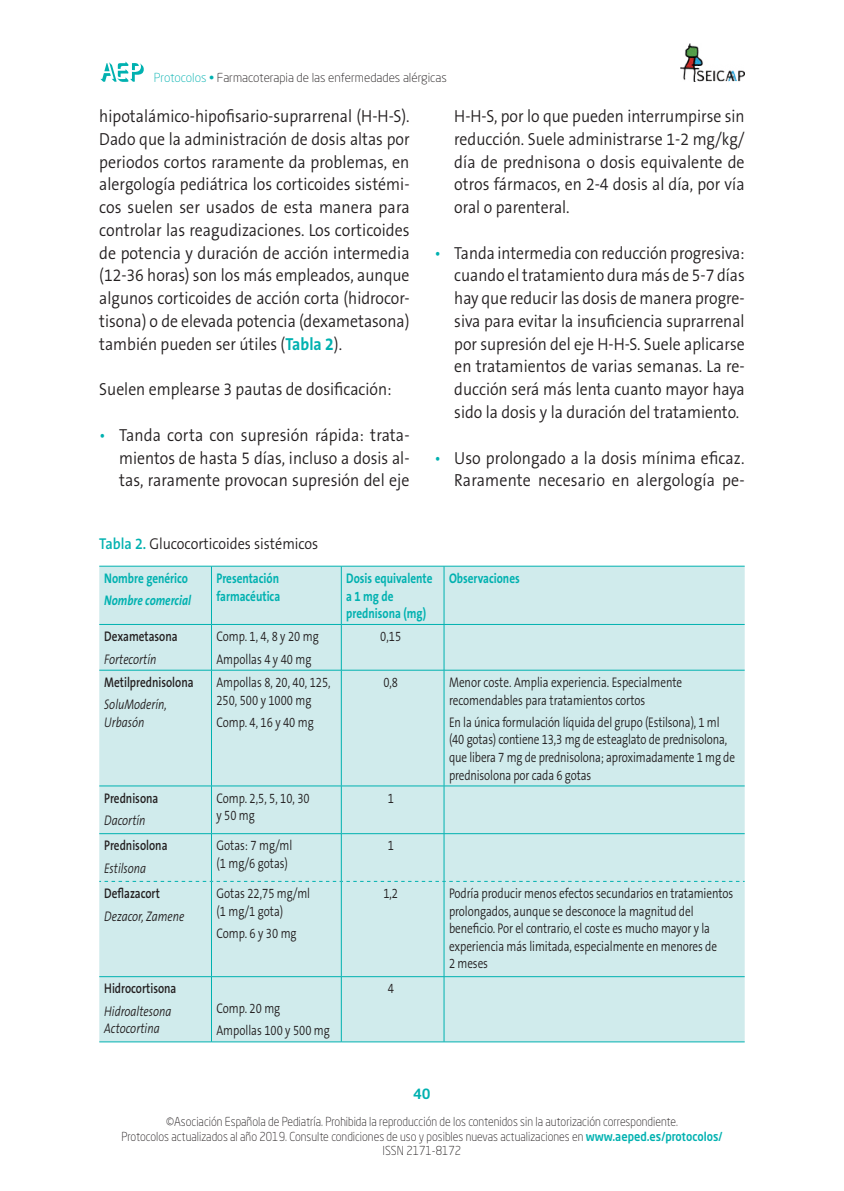
<style>
.page{position:relative;width:844px;height:1191px;background:#fff}
.page>*{position:absolute;margin:0;border:0;box-sizing:border-box;transform-origin:0 0}
.t1{font:300 17.5px/22.8px "The Sans B Plus W4";color:#231f20;text-align:justify;scale:.9 1}
.t2{font:300 17.5px/22.8px "The Sans B Plus W4";color:#231f20;text-align:justify;scale:.89 1}
.t3{font:300 17.5px/22.8px "The Sans B Plus W4";color:#231f20;text-align:justify;scale:.91 1}
.t4{font:300 15.75px "The Sans B Plus W4";color:#231f20;scale:.9 1}
.t5{font:300 14px/17.5px "The Sans B Plus W4";letter-spacing:-.005em;color:#231f20;scale:.8 1}
.t6{font:700 14px/17.5px "The Sans B Plus W7";color:#00b1b0;scale:.8 1}
.t7{font:italic 300 14px/17.5px "The Sans B Plus W4";color:#231f20;scale:.8 1}
.t8{font:600 14px "The Sans B Plus W6";color:#231f20;scale:.8 1}
.t9{font:italic 700 14px "The Sans B Plus W7";color:#00b1b0;scale:.8 1}
.t10{font:500 14px "Neo Sans Std";color:#00b1b0}
.t11{font:300 12.25px/14.7px "Neo Sans Std";color:#231f20;text-align:center;scale:.9 1}
.t12{font:300 12.25px "Neo Sans Std";color:#231f20}
.s1{color:#00b1b0}
.s2{font-family:"The Sans B Plus W7";font-weight:700;color:#00b1b0}
.s3{font-family:"The Sans B Plus W6";font-weight:600;color:#00b1b0}
.s4{font-weight:500;color:#00b1b0}
</style>
<div class="page">
<svg style="left:100px;top:61px;width:44px;height:21px"></svg>
<img style="left:680px;top:43px;width:64px;height:39px">
<div style="left:99px;top:567px;width:645px;height:474px;background:#d0ebec"></div>
<hr style="left:211px;top:566px;width:1px;height:58px;background:#00b1b0">
<hr style="left:341px;top:566px;width:1px;height:58px;background:#00b1b0">
<hr style="left:443px;top:566px;width:1px;height:58px;background:#00b1b0">
<hr style="left:99px;top:624px;width:112px;height:1px;background:#00b1b0">
<hr style="left:211px;top:624px;width:130px;height:1px;background:#00b1b0">
<hr style="left:211px;top:624px;width:1px;height:46px;background:#00b1b0">
<hr style="left:341px;top:624px;width:103px;height:1px;background:#00b1b0">
<hr style="left:341px;top:624px;width:1px;height:46px;background:#00b1b0">
<hr style="left:444px;top:624px;width:300px;height:1px;background:#00b1b0">
<hr style="left:443px;top:624px;width:1px;height:46px;background:#00b1b0">
<hr style="left:99px;top:670px;width:112px;height:1px;background:#00b1b0">
<hr style="left:211px;top:670px;width:130px;height:1px;background:#00b1b0">
<hr style="left:211px;top:670px;width:1px;height:115px;background:#00b1b0">
<hr style="left:341px;top:670px;width:103px;height:1px;background:#00b1b0">
<hr style="left:341px;top:670px;width:1px;height:115px;background:#00b1b0">
<hr style="left:444px;top:670px;width:300px;height:1px;background:#00b1b0">
<hr style="left:443px;top:670px;width:1px;height:115px;background:#00b1b0">
<hr style="left:99px;top:785px;width:112px;height:1px;background:#00b1b0">
<hr style="left:211px;top:785px;width:130px;height:1px;background:#00b1b0">
<hr style="left:211px;top:786px;width:1px;height:47px;background:#00b1b0">
<hr style="left:341px;top:785px;width:103px;height:1px;background:#00b1b0">
<hr style="left:341px;top:786px;width:1px;height:47px;background:#00b1b0">
<hr style="left:444px;top:785px;width:300px;height:1px;background:#00b1b0">
<hr style="left:443px;top:786px;width:1px;height:47px;background:#00b1b0">
<hr style="left:99px;top:833px;width:112px;height:1px;background:#00b1b0">
<hr style="left:211px;top:833px;width:130px;height:1px;background:#00b1b0">
<hr style="left:211px;top:834px;width:1px;height:47px;background:#00b1b0">
<hr style="left:341px;top:833px;width:103px;height:1px;background:#00b1b0">
<hr style="left:341px;top:834px;width:1px;height:47px;background:#00b1b0">
<hr style="left:444px;top:833px;width:300px;height:1px;background:#00b1b0">
<hr style="left:443px;top:834px;width:1px;height:47px;background:#00b1b0">
<hr style="left:211px;top:882px;width:1px;height:94px;background:#00b1b0">
<hr style="left:341px;top:882px;width:1px;height:94px;background:#00b1b0">
<hr style="left:443px;top:882px;width:1px;height:94px;background:#00b1b0">
<hr style="left:99px;top:976px;width:112px;height:1px;background:#00b1b0">
<hr style="left:211px;top:976px;width:130px;height:1px;background:#00b1b0">
<hr style="left:211px;top:977px;width:1px;height:64px;background:#00b1b0">
<hr style="left:341px;top:976px;width:103px;height:1px;background:#00b1b0">
<hr style="left:341px;top:977px;width:1px;height:64px;background:#00b1b0">
<hr style="left:444px;top:976px;width:300px;height:1px;background:#00b1b0">
<hr style="left:443px;top:977px;width:1px;height:64px;background:#00b1b0">
<hr style="left:99px;top:566px;width:112px;height:1px;background:#00b1b0">
<hr style="left:211px;top:566px;width:130px;height:1px;background:#00b1b0">
<hr style="left:341px;top:566px;width:103px;height:1px;background:#00b1b0">
<hr style="left:444px;top:566px;width:300px;height:1px;background:#00b1b0">
<hr style="left:99px;top:1041px;width:112px;height:1px;background:#00b1b0">
<hr style="left:211px;top:1041px;width:130px;height:1px;background:#00b1b0">
<hr style="left:341px;top:1041px;width:103px;height:1px;background:#00b1b0">
<hr style="left:444px;top:1041px;width:300px;height:1px;background:#00b1b0">
<svg style="left:99px;top:881px;width:645px;height:1px"></svg>
<p class="t12" style="left:154px;top:70px;width:294px"><span class="s1">Protocolos •</span> Farmacoterapia de las enfermedades alérgicas</p>
<p class="t1" style="left:99px;top:105px;width:346px">hipotalámico-hipofisario-suprarrenal (H-H-S).<br>Dado que la administración de dosis altas por periodos cortos raramente da problemas, en alergología pediátrica los corticoides sistémi&shy;cos suelen ser usados de esta manera para controlar las reagudizaciones. Los corticoides de potencia y duración de acción intermedia (12-36 horas) son los más empleados, aunque algunos corticoides de acción corta (hidrocor&shy;tisona) o de elevada potencia (dexametasona) también pueden ser útiles (<span class="s2">Tabla 2</span>).</p>
<p class="t1" style="left:99px;top:378px;width:326px">Suelen emplearse 3 pautas de dosificación:</p>
<p class="t3" style="left:119px;top:423px;width:320px;text-indent:-20px"><span class="s1">•</span> Tanda corta con supresión rápida: trata&shy;mientos de hasta 5 días, incluso a dosis al&shy;tas, raramente provocan supresión del eje</p>
<p class="t1" style="left:454px;top:105px;width:324px">H-H-S, por lo que pueden interrumpirse sin reducción. Suele administrarse 1-2 mg/kg/ día de prednisona o dosis equivalente de otros fármacos, en 2-4 dosis al día, por vía oral o parenteral.</p>
<p class="t2" style="left:454px;top:241px;width:328px;text-indent:-20px"><span class="s1">•</span> Tanda intermedia con reducción progresiva: cuando el tratamiento dura más de 5-7 días hay que reducir las dosis de manera progre&shy;siva para evitar la insuficiencia suprarrenal por supresión del eje H-H-S. Suele aplicarse en tratamientos de varias semanas. La re&shy;ducción será más lenta cuanto mayor haya sido la dosis y la duración del tratamiento.</p>
<p class="t3" style="left:434px;top:446px;width:342px;text-align:right"><span class="s1">•</span> Uso prolongado a la dosis mínima eficaz.<br>Raramente necesario en alergología pe-</p>
<p class="t4" style="left:99px;top:533px;width:245px"><span class="s3">Tabla 2.</span> Glucocorticoides sistémicos</p>
<p class="t6" style="left:104px;top:569px;width:106px">Nombre genérico</p>
<p class="t9" style="left:104px;top:592px;width:110px">Nombre comercial</p>
<p class="t6" style="left:216px;top:569px;width:81px">Presentación farmacéutica</p>
<p class="t6" style="left:346px;top:569px;width:109px">Dosis equivalente a 1 mg de prednisona (mg)</p>
<p class="t6" style="left:449px;top:569px;width:90px">Observaciones</p>
<p class="t8" style="left:104px;top:627px;width:93px">Dexametasona</p>
<p class="t7" style="left:104px;top:650px;width:67px">Fortecortín</p>
<p class="t8" style="left:104px;top:673px;width:113px">Metilprednisolona</p>
<p class="t7" style="left:104px;top:696px;width:80px">SoluModerín,<br>Urbasón</p>
<p class="t8" style="left:104px;top:789px;width:69px">Prednisona</p>
<p class="t7" style="left:104px;top:812px;width:53px">Dacortín</p>
<p class="t8" style="left:104px;top:836px;width:81px">Prednisolona</p>
<p class="t7" style="left:104px;top:860px;width:54px">Estilsona</p>
<p class="t8" style="left:104px;top:884px;width:71px">Deflazacort</p>
<p class="t7" style="left:104px;top:907px;width:102px">Dezacor, Zamene</p>
<p class="t5" style="left:216px;top:625px;width:129px;line-height:22.4px">Comp. 1, 4, 8 y 20 mg<br>Ampollas 4 y 40 mg</p>
<p class="t5" style="left:380px;top:628px;width:28px">0,15</p>
<p class="t5" style="left:216px;top:673px;width:144px">Ampollas 8, 20, 40, 125,<br>250, 500 y 1000 mg</p>
<p class="t5" style="left:216px;top:713px;width:123px">Comp. 4, 16 y 40 mg</p>
<p class="t5" style="left:383px;top:673px;width:20px">0,8</p>
<p class="t5" style="left:449px;top:673px;width:293px">Menor coste. Amplia experiencia. Especialmente recomendables para tratamientos cortos</p>
<p class="t5" style="left:449px;top:713px;width:359px">En la única formulación líquida del grupo (Estilsona), 1 ml (40 gotas) contiene 13,3 mg de esteaglato de prednisolona, que libera 7 mg de prednisolona; aproximadamente 1 mg de prednisolona por cada 6 gotas</p>
<p class="t5" style="left:216px;top:789px;width:118px">Comp. 2,5, 5, 10, 30 y 50 mg</p>
<p class="t5" style="left:387px;top:789px;width:9px">1</p>
<p class="t5" style="left:216px;top:837px;width:96px">Gotas: 7 mg/ml (1 mg/6 gotas)</p>
<p class="t5" style="left:387px;top:837px;width:9px">1</p>
<p class="t5" style="left:216px;top:884px;width:119px">Gotas 22,75 mg/ml (1 mg/1 gota)</p>
<p class="t5" style="left:216px;top:924px;width:102px">Comp. 6 y 30 mg</p>
<p class="t5" style="left:383px;top:884px;width:20px">1,2</p>
<p class="t5" style="left:449px;top:884px;width:356px">Podría producir menos efectos secundarios en tratamientos prolongados, aunque se desconoce la magnitud del beneficio. Por el contrario, el coste es mucho mayor y la experiencia más limitada, especialmente en menores de<br>2 meses</p>
<p class="t8" style="left:104px;top:979px;width:92px">Hidrocortisona</p>
<p class="t7" style="left:104px;top:1002px;width:85px">Hidroaltesona<br>Actocortina</p>
<p class="t5" style="left:216px;top:997px;width:143px;line-height:22.4px">Comp. 20 mg<br>Ampollas 100 y 500 mg</p>
<p class="t5" style="left:387px;top:980px;width:9px">4</p>
<p class="t10" style="left:413px;top:1085px;width:19px">40</p>
<p class="t11" style="left:121px;top:1114px;width:669px">©Asociación Española de Pediatría. Prohibida la reproducción de los contenidos sin la autorización correspondiente.<br>Protocolos actualizados al año 2019. Consulte condiciones de uso y posibles nuevas actualizaciones en <span class="s4">www.aeped.es/protocolos/<br></span>ISSN 2171-8172</p>
</div>
